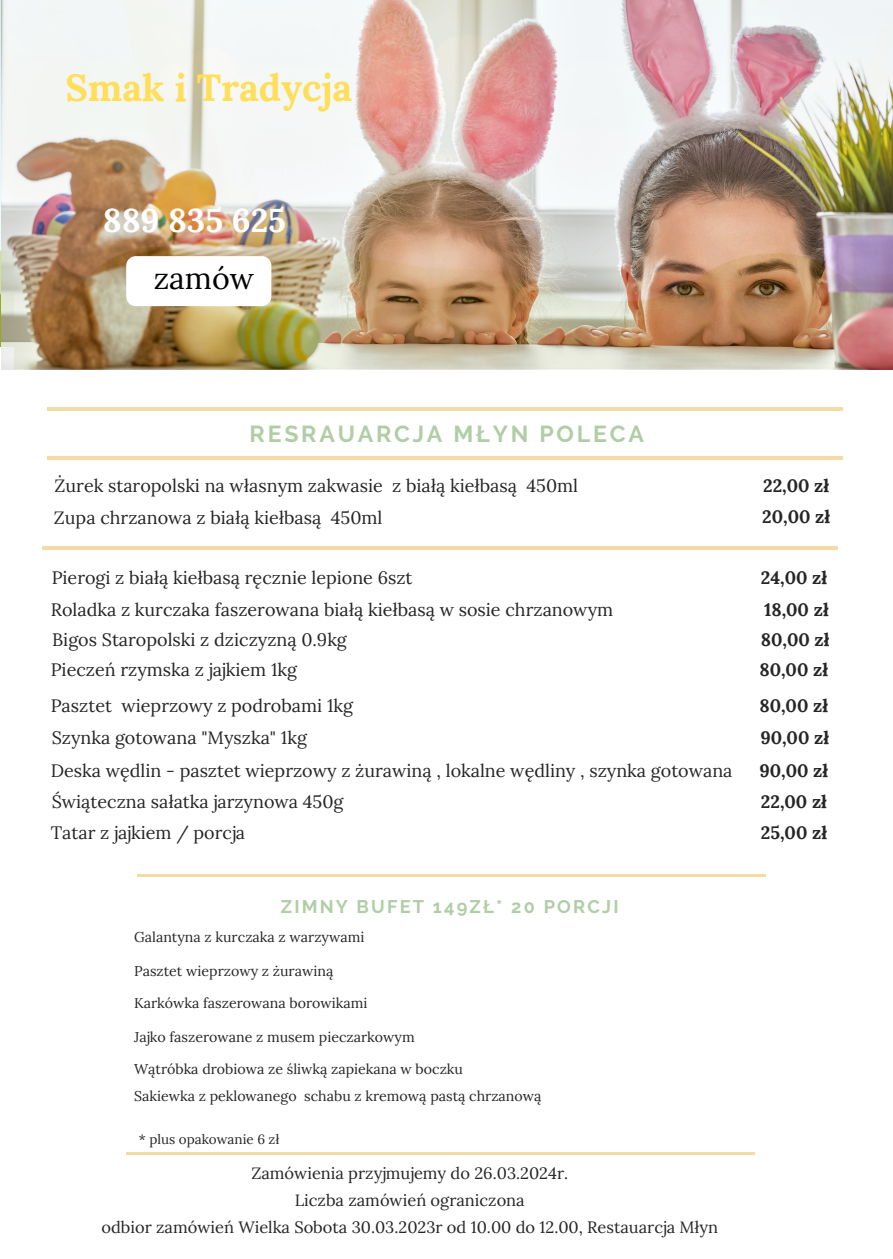
<style>
.page{position:relative;width:893px;height:1259px;background:#fff}
.page>*{position:absolute;margin:0;border:0;box-sizing:border-box;transform-origin:0 0}
.t1{font:700 37.65px "Lora";color:#ffde59}
.t2{font:700 32.85px "Lora";color:#fff}
.t3{font:30.3px "Lora";color:#000}
.t4{font:700 23.1px "Raleway";letter-spacing:.12em;color:#b1cda6}
.t5{font:700 18.3px "Raleway";letter-spacing:.12em;color:#b1cda6}
.t6{font:18px "Lora";color:#252525}
.t7{font:700 18px "Lora";color:#252525}
.t8{font:16.5px "Lora";color:#252525}
.t9{font:14.1px "Lora";color:#252525}
.t10{font:13.5px "Lora";color:#252525}
</style>
<div class="page">
<hr style="left:47px;top:407px;width:795px;height:4px;background:#f4dba5">
<hr style="left:47px;top:457px;width:795px;height:3px;background:#f4dba5">
<img style="left:2px;top:0;width:890px;height:369px">
<div style="left:126px;top:256px;width:145px;height:50px;background:#fff;border-radius:9px"></div>
<hr style="left:43px;top:546px;width:795px;height:4px;background:#f4dba5">
<hr style="left:137px;top:874px;width:628px;height:3px;background:#f4dba5">
<hr style="left:126px;top:1152px;width:628px;height:3px;background:#f4dba5">
<h6 class="t1" style="left:65px;top:63px;width:288px">Smak i Tradycja</h6>
<h4 class="t2" style="left:103px;top:199px;width:185px">889 835 625</h4>
<p class="t3" style="left:154px;top:258px;width:102px">zamów</p>
<h3 class="t4" style="left:249px;top:420px;width:396px">RESRAUARCJA MŁYN POLECA</h3>
<h2 class="t6" style="left:55px;top:474px;width:525px">Żurek staropolski na własnym zakwasie z białą kiełbasą 450ml</h2>
<h1 class="t7" style="left:763px;top:474px;width:68px">22,00 zł</h1>
<p class="t6" style="left:54px;top:506px;width:330px">Zupa chrzanowa z białą kiełbasą 450ml</p>
<h6 class="t7" style="left:762px;top:504px;width:69px">20,00 zł</h6>
<p class="t6" style="left:52px;top:566px;width:362px">Pierogi z białą kiełbasą ręcznie lepione 6szt</p>
<h6 class="t7" style="left:760px;top:566px;width:68px">24,00 zł</h6>
<h6 class="t6" style="left:51px;top:598px;width:564px">Roladka z kurczaka faszerowana białą kiełbasą w sosie chrzanowym</h6>
<p class="t7" style="left:764px;top:598px;width:66px">18,00 zł</p>
<p class="t6" style="left:52px;top:628px;width:296px">Bigos Staropolski z dziczyzną 0.9kg</p>
<p class="t7" style="left:760px;top:628px;width:70px">80,00 zł</p>
<h6 class="t6" style="left:51px;top:658px;width:248px">Pieczeń rzymska z jajkiem 1kg</h6>
<p class="t7" style="left:759px;top:658px;width:70px">80,00 zł</p>
<h6 class="t6" style="left:51px;top:694px;width:304px">Pasztet wieprzowy z podrobami 1kg</h6>
<p class="t7" style="left:759px;top:694px;width:70px">80,00 zł</p>
<p class="t6" style="left:52px;top:726px;width:257px">Szynka gotowana "Myszka" 1kg</p>
<p class="t7" style="left:760px;top:726px;width:70px">90,00 zł</p>
<p class="t6" style="left:51px;top:759px;width:683px">Deska wędlin - pasztet wieprzowy z żurawiną , lokalne wędliny , szynka gotowana</p>
<p class="t7" style="left:759px;top:759px;width:70px">90,00 zł</p>
<p class="t6" style="left:52px;top:790px;width:293px">Świąteczna sałatka jarzynowa 450g</p>
<p class="t7" style="left:760px;top:790px;width:68px">22,00 zł</p>
<h6 class="t6" style="left:51px;top:820px;width:196px">Tatar z jajkiem / porcja</h6>
<p class="t7" style="left:760px;top:820px;width:68px">25,00 zł</p>
<h5 class="t5" style="left:281px;top:895px;width:339px">ZIMNY BUFET 149ZŁ* 20 PORCJI</h5>
<h6 class="t9" style="left:134px;top:928px;width:232px">Galantyna z kurczaka z warzywami</h6>
<p class="t9" style="left:134px;top:962px;width:201px">Pasztet wieprzowy z żurawiną</p>
<h6 class="t9" style="left:134px;top:994px;width:235px">Karkówka faszerowana borowikami</h6>
<p class="t9" style="left:134px;top:1028px;width:282px">Jajko faszerowane z musem pieczarkowym</p>
<h6 class="t9" style="left:134px;top:1060px;width:330px">Wątróbka drobiowa ze śliwką zapiekana w boczku</h6>
<p class="t9" style="left:134px;top:1087px;width:409px">Sakiewka z peklowanego schabu z kremową pastą chrzanową</p>
<p class="t10" style="left:139px;top:1130px;width:142px">* plus opakowanie 6 zł</p>
<p class="t8" style="left:251px;top:1162px;width:318px">Zamówienia przyjmujemy do 26.03.2024r.</p>
<h6 class="t8" style="left:295px;top:1189px;width:231px">Liczba zamówień ograniczona</h6>
<p class="t8" style="left:101px;top:1216px;width:618px">odbior zamówień Wielka Sobota 30.03.2023r od 10.00 do 12.00, Restauarcja Młyn</p>
</div>
